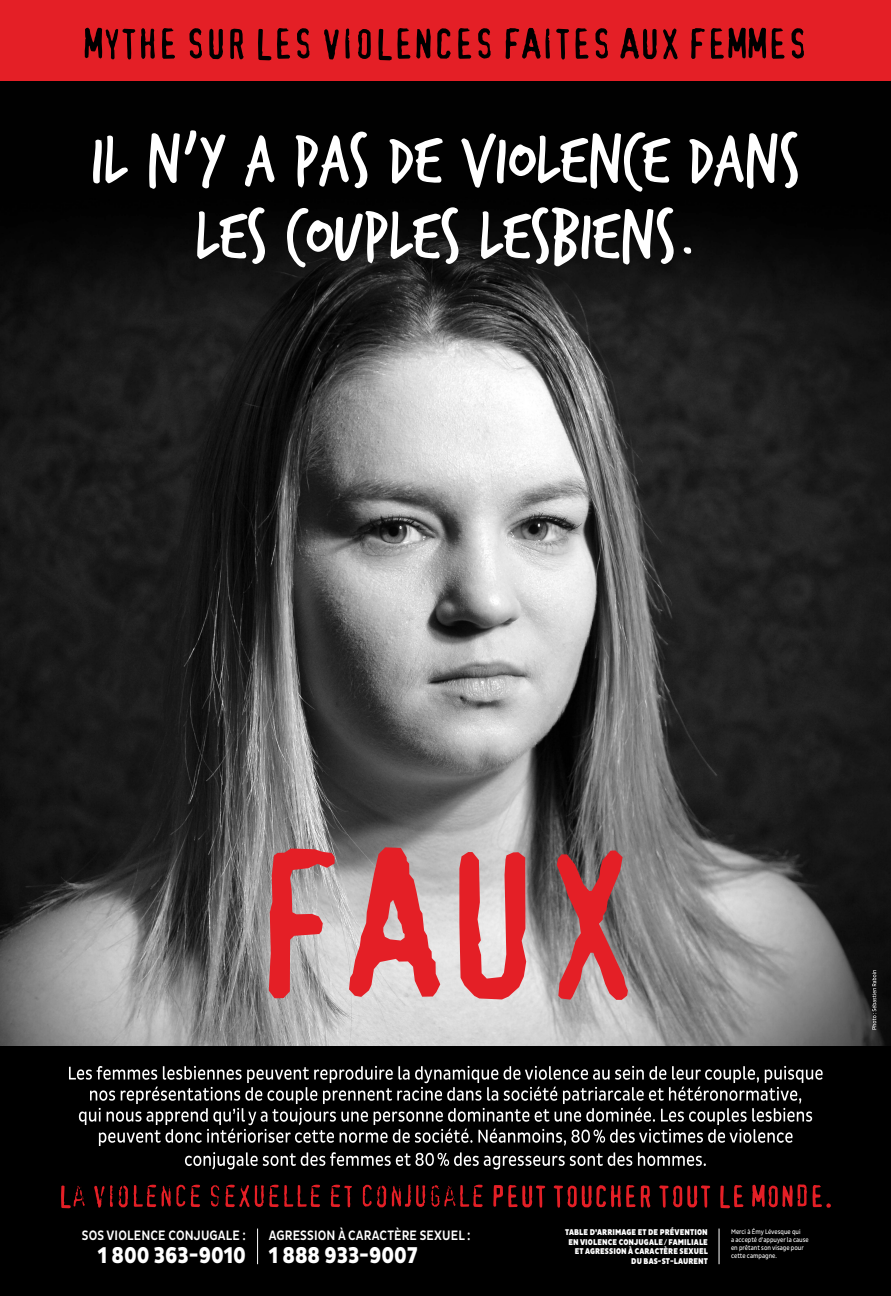
<style>
.page{position:relative;width:891px;height:1296px;background:#fff}
.page>*{position:absolute;margin:0;border:0;box-sizing:border-box;transform-origin:0 0}
.t1{font:800 23.25px "Pluto Sans Cond";color:#fff;scale:.9 1}
.t2{font:500 13.88px "Pluto Sans Cond";letter-spacing:.015em;color:#fff;scale:.9 1}
.t3{font:900 8.55px/9.7px "Pluto Sans Cond";letter-spacing:.015em;color:#fff;text-align:right;scale:.9 1}
.t4{font:6.75px/8.1px "Pluto Sans Cond";color:#fff;scale:.9 1}
</style>
<div class="page">
<img style="left:0;top:81px;width:891px;height:966px">
<svg style="left:197px;top:207px;width:494px;height:61px"></svg>
<svg style="left:93px;top:130px;width:705px;height:62px"></svg>
<svg style="left:269px;top:847px;width:359px;height:153px;background:#c5777a"></svg>
<div style="left:0;top:1047px;width:891px;height:249px;background:#000"></div>
<svg style="left:185px;top:1152px;width:521px;height:17px"></svg>
<svg style="left:69px;top:1066px;width:754px;height:80px"></svg>
<div style="left:0;top:0;width:891px;height:81px;background:#e41f26"></div>
<svg style="left:85px;top:28px;width:719px;height:32px"></svg>
<svg style="left:61px;top:1184px;width:770px;height:24px"></svg>
<svg style="left:872px;top:970px;width:4px;height:60px"></svg>
<hr style="left:257px;top:1229px;width:1px;height:35px;background:#fff">
<hr style="left:719px;top:1229px;width:1px;height:35px;background:#fff">
<h2 class="t2" style="left:82px;top:1228px;width:184px">SOS VIOLENCE CONJUGALE :</h2>
<h1 class="t1" style="left:98px;top:1242px;width:166px">1 800 363-9010</h1>
<h2 class="t2" style="left:269px;top:1228px;width:226px">AGRESSION À CARACTÈRE SEXUEL :</h2>
<h1 class="t1" style="left:269px;top:1242px;width:167px">1 888 933-9007</h1>
<p class="t3" style="left:565px;top:1227px;width:160px">TABLE D’ARRIMAGE ET DE PRÉVENTION<br>EN VIOLENCE CONJUGALE/FAMILIALE<br>ET AGRESSION À CARACTÈRE SEXUEL<br>DU BAS-ST-LAURENT</p>
<p class="t4" style="left:731px;top:1227px;width:88px">Merci à Émy Lévesque qui<br>a accepté d’appuyer la cause en prêtant son visage pour cette campagne.</p>
</div>
